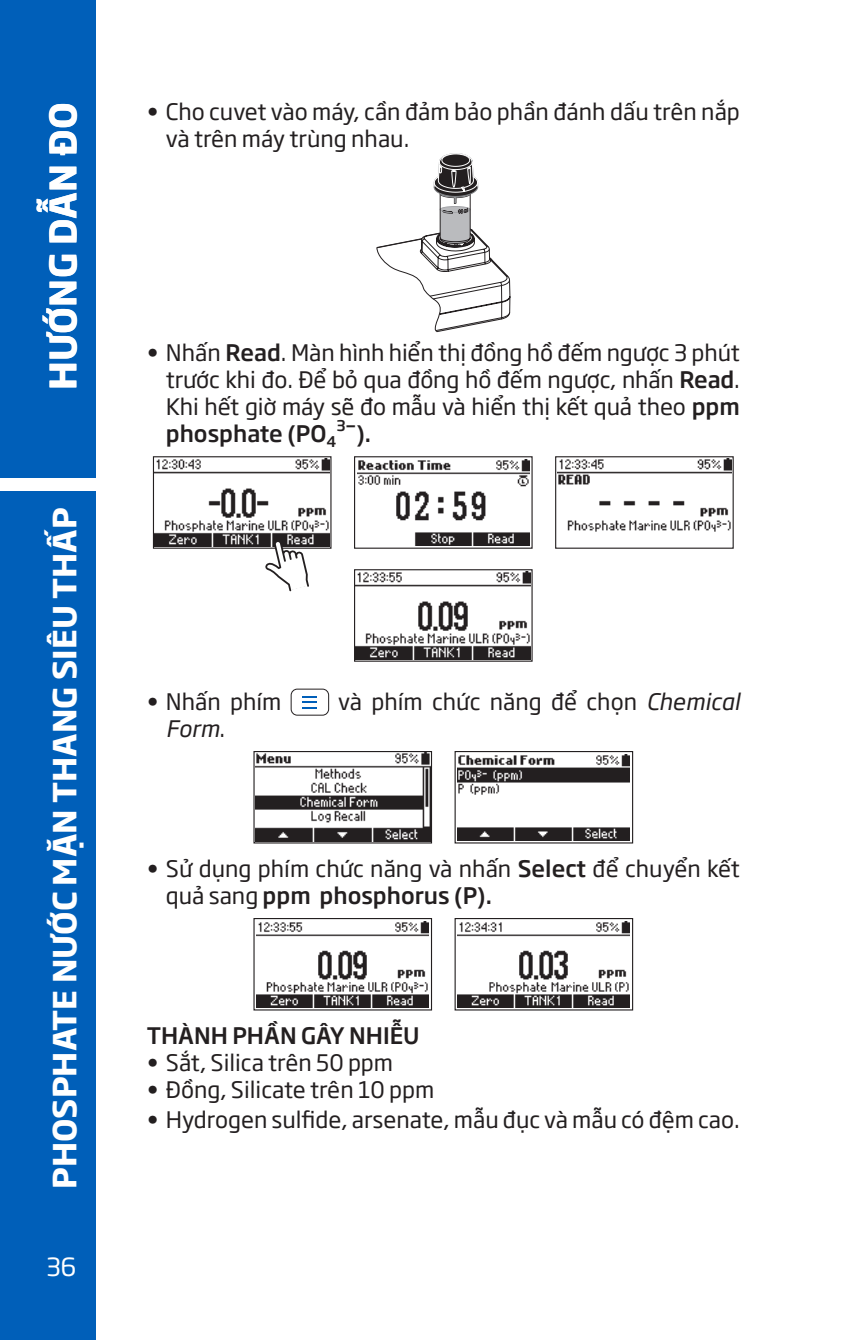
<style>
.page{position:relative;width:842px;height:1340px;background:#fff}
.page>*{position:absolute;margin:0;border:0;box-sizing:border-box;transform-origin:0 0}
.t1{font:700 36px "SVN Soho Gothic";letter-spacing:.005em;color:#fff}
.t2{font:700 31.5px "SVN Soho Gothic";color:#fff}
.t3{font:24.75px "SVN Soho Gothic";color:#fff}
.t4{font:22.5px/27px "SVN Soho Gothic";color:#231f20}
.Body_Text{font:500 22.5px "SVN Soho Gothic";color:#231f20}
.t5{font:italic 22.5px "SVN Soho Gothic";color:#231f20}
.t6{font:500 14.62px "SVN Soho Gothic";color:#231f20}
.s1{font-weight:500}
.s2{font-style:italic}
.s3{font-style:normal}
</style>
<div class="page">
<div style="left:0;top:0;width:96px;height:1339px;background:#005fb9"></div>
<div style="left:0;top:478px;width:96px;height:13px;background:#fff"></div>
<svg style="left:376px;top:153px;width:134px;height:179px"></svg>
<img style="left:155px;top:458px;width:174px;height:88px">
<div style="left:153px;top:456px;width:178px;height:92px;border:1px solid #231f20"></div>
<img style="left:357px;top:459px;width:172px;height:86px">
<div style="left:354px;top:456px;width:179px;height:92px;border:1px solid #231f20"></div>
<img style="left:557px;top:458px;width:175px;height:74px">
<div style="left:555px;top:456px;width:179px;height:92px;border:1px solid #231f20"></div>
<img style="left:356px;top:571px;width:175px;height:88px">
<div style="left:354px;top:569px;width:179px;height:92px;border:1px solid #231f20"></div>
<div style="left:291px;top:689px;width:38px;height:26px;border:1px solid #231f20;border-radius:6px"></div>
<svg style="left:302px;top:696px;width:15px;height:12px"></svg>
<img style="left:255px;top:753px;width:175px;height:88px">
<div style="left:253px;top:751px;width:179px;height:92px;border:1px solid #231f20"></div>
<img style="left:458px;top:754px;width:172px;height:86px">
<div style="left:455px;top:751px;width:178px;height:92px;border:1px solid #231f20"></div>
<img style="left:257px;top:921px;width:172px;height:86px">
<div style="left:253px;top:918px;width:179px;height:92px;border:1px solid #231f20"></div>
<img style="left:458px;top:921px;width:172px;height:86px">
<div style="left:455px;top:918px;width:178px;height:92px;border:1px solid #231f20"></div>
<svg style="left:265px;top:540px;width:44px;height:51px"></svg>
<h1 class="t1" style="left:35px;top:390px;width:289px;rotate:-90deg">HƯỚNG DẪN ĐO</h1>
<h2 class="t2" style="left:40px;top:1189px;width:683px;rotate:-90deg">PHOSPHATE NƯỚC MẶN THANG SIÊU THẤP</h2>
<p class="t3" style="left:46px;top:1247px;width:32px">36</p>
<p class="t4" style="left:166px;top:97px;width:575px;text-indent:-19px">• Cho cuvet vào máy, cần đảm bảo phần đánh dấu trên nắp và trên máy trùng nhau.</p>
<p class="t4" style="left:166px;top:338px;width:576px;text-align:justify;text-indent:-19px">• Nhấn <span class="s1">Read</span>. Màn hình hiển thị đồng hồ đếm ngược 3 phút trước khi đo. Để bỏ qua đồng hồ đếm ngược, nhấn <span class="s1">Read</span>.<br>Khi hết giờ máy sẽ đo mẫu và hiển thị kết quả theo <span class="s1">ppm phosphate (PO</span><sub>4</sub> <span class="s1">¯).</span></p>
<p class="t6" style="left:336px;top:414px;width:11px">3</p>
<p class="t4" style="left:147px;top:687px;width:136px">• Nhấn phím</p>
<p class="t4" style="left:338px;top:687px;width:403px">và phím chức năng để chọn <span class="s2">Chemical</span></p>
<p class="t5" style="left:166px;top:711px;width:61px">Form<span class="s3">.</span></p>
<p class="t4" style="left:166px;top:853px;width:576px;text-indent:-19px">• Sử dụng phím chức năng và nhấn <span class="s1">Select</span> để chuyển kết quả sang <span class="s1">ppm phosphorus (P).</span></p>
<p class="Body_Text" style="left:147px;top:1017px;width:275px">THÀNH PHẦN GÂY NHIỄU</p>
<p class="t4" style="left:147px;top:1047px;width:248px">• Sắt, Silica trên 50 ppm</p>
<p class="t4" style="left:147px;top:1074px;width:289px">• Đồng, Silicate trên 10 ppm</p>
<p class="t4" style="left:147px;top:1104px;width:595px">• Hydrogen sulfide, arsenate, mẫu đục và mẫu có đệm cao.</p>
</div>
